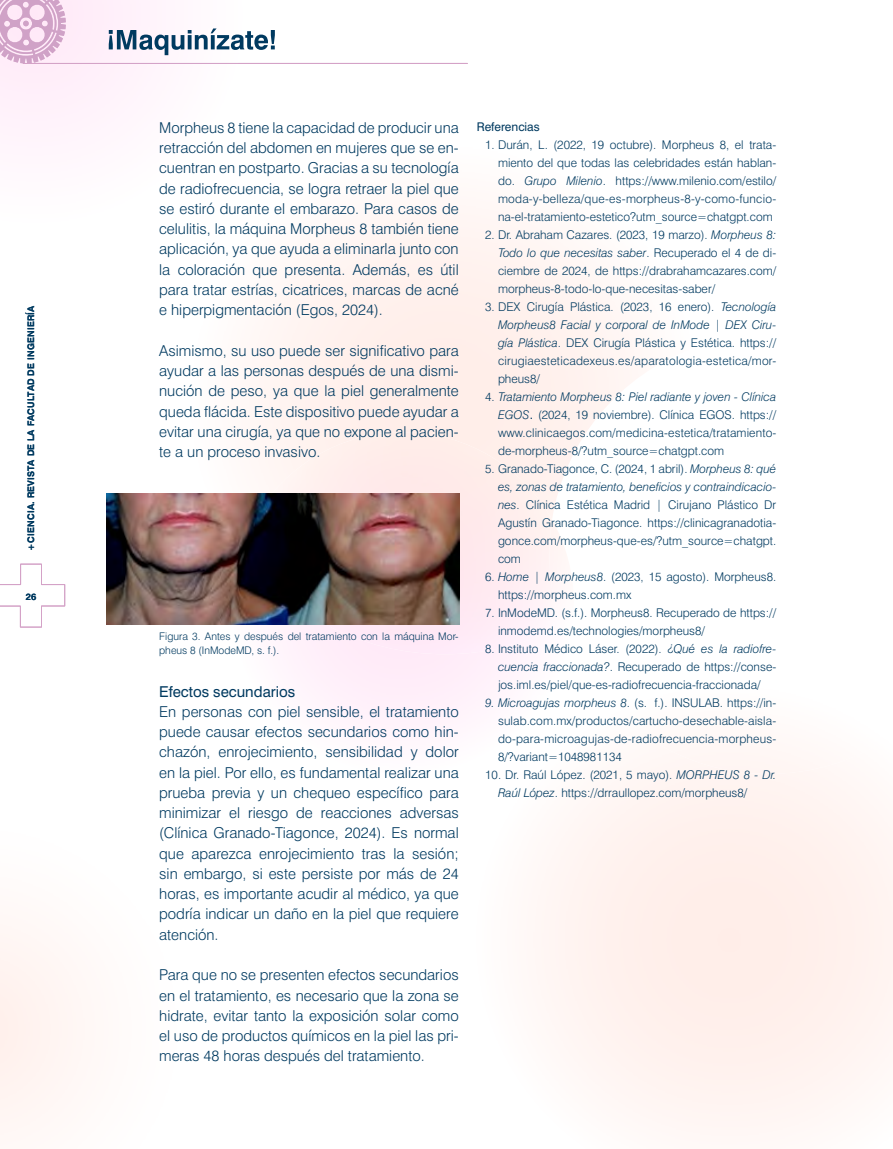
<style>
.page{position:relative;width:893px;height:1149px;background:#fff}
.page>*{position:absolute;margin:0;border:0;box-sizing:border-box;transform-origin:0 0}
.t1{font:300 15px/20.2px "Swiss 721";color:#003a60;text-align:justify}
.t2{font:15px "Swiss 721 Roman";color:#003a60}
.t3{font:300 12px/18px "Swiss 721";color:#003a60;text-align:justify}
.t4{font:12px "Swiss 721 Roman";color:#003a60}
.t5{font:300 10.5px/13.5px "Swiss 721";color:#003a60}
.t6{font:700 9.15px "Swiss 721";color:#003a60}
.t7{font:700 9px "Swiss 721";letter-spacing:.02em;color:#003a60}
.s1{font-style:italic}
.s2{font-family:"Swiss 721 Roman";font-weight:400}
</style>
<div class="page">
<img style="left:232px;top:624px;width:337px;height:149px">
<img style="left:561px;top:626px;width:8px;height:18px">
<img style="left:240px;top:432px;width:321px;height:222px">
<img style="left:549px;top:519px;width:20px;height:107px">
<svg style="left:109px;top:28px;width:166px;height:27px"></svg>
<img style="left:106px;top:493px;width:353px;height:131px">
<svg style="left:0;top:0;width:66px;height:63px;background:#e4c1dc"></svg>
<hr style="left:23px;top:63px;width:444px;height:1px;background:#d4a2c7">
<svg style="left:0;top:563px;width:65px;height:64px"></svg>
<p class="t7" style="left:26px;top:550px;width:246px;rotate:-90deg">+CIENCIA. REVISTA DE LA FACULTAD DE INGENIERÍA</p>
<p class="t6" style="left:26px;top:590px;width:12px">26</p>
<p class="t1" style="left:159px;top:117px;width:301px">Morpheus 8 tiene la capacidad de producir una retracción del abdomen en mujeres que se en&shy;cuentran en postparto. Gracias a su tecnología de radiofrecuencia, se logra retraer la piel que se estiró durante el embarazo. Para casos de celulitis, la máquina Morpheus 8 también tiene aplicación, ya que ayuda a eliminarla junto con la coloración que presenta. Además, es útil para tratar estrías, cicatrices, marcas de acné e hiperpigmentación (Egos, 2024).</p>
<p class="t1" style="left:159px;top:340px;width:301px">Asimismo, su uso puede ser significativo para ayudar a las personas después de una dismi&shy;nución de peso, ya que la piel generalmente queda flácida. Este dispositivo puede ayudar a evitar una cirugía, ya que no expone al pacien&shy;te a un proceso invasivo.</p>
<p class="t5" style="left:159px;top:629px;width:301px">Figura 3. Antes y después del tratamiento con la máquina Mor&shy;pheus 8 (InModeMD, s. f.).</p>
<p class="t2" style="left:159px;top:682px;width:138px">Efectos secundarios</p>
<p class="t1" style="left:159px;top:701px;width:301px">En personas con piel sensible, el tratamiento puede causar efectos secundarios como hin&shy;chazón, enrojecimiento, sensibilidad y dolor en la piel. Por ello, es fundamental realizar una prueba previa y un chequeo específico para minimizar el riesgo de reacciones adversas (Clínica Granado-Tiagonce, 2024). Es normal que aparezca enrojecimiento tras la sesión; sin embargo, si este persiste por más de 24 horas, es importante acudir al médico, ya que podría indicar un daño en la piel que requiere atención.</p>
<p class="t1" style="left:159px;top:964px;width:301px">Para que no se presenten efectos secundarios en el tratamiento, es necesario que la zona se hidrate, evitar tanto la exposición solar como el uso de productos químicos en la piel las pri&shy;meras 48 horas después del tratamiento.</p>
<p class="t4" style="left:477px;top:119px;width:64px">Referencias</p>
<p class="t3" style="left:498px;top:135px;width:280px;text-indent:-13px">1. Durán, L. (2022, 19 octubre). Morpheus 8, el trata&shy;miento del que todas las celebridades están hablan&shy;do. <span class="s1">Grupo Milenio</span>. https://www.milenio.com/estilo/ moda-y-belleza/que-es-morpheus-8-y-como-funcio&shy;na-el-tratamiento-estetico?utm_source=chatgpt.com</p>
<p class="t3" style="left:498px;top:225px;width:280px;text-indent:-13px">2. Dr. Abraham Cazares. (2023, 19 marzo). <span class="s1">Morpheus 8:<br>Todo lo que necesitas saber</span>. Recuperado el 4 de di&shy;ciembre de 2024, de https://drabrahamcazares.com/ morpheus-8-todo-lo-que-necesitas-saber/</p>
<p class="t3" style="left:498px;top:297px;width:280px;text-indent:-13px">3. DEX Cirugía Plástica. (2023, 16 enero). <span class="s1">Tecnología Morpheus8 Facial y corporal de InMode</span> | <span class="s1">DEX Ciru&shy;gía Plástica</span>. DEX Cirugía Plástica y Estética. https:// cirugiaesteticadexeus.es/aparatologia-estetica/mor&shy;pheus8/</p>
<p class="t3" style="left:498px;top:387px;width:280px;text-indent:-13px">4. <span class="s1">Tratamiento Morpheus 8: Piel radiante y joven - Clínica EGOS</span><span class="s2">.</span> (2024, 19 noviembre). Clínica EGOS. https:// www.clinicaegos.com/medicina-estetica/tratamiento&shy;de-morpheus-8/?utm_source=chatgpt.com</p>
<p class="t3" style="left:498px;top:459px;width:280px;text-indent:-13px">5. Granado-Tiagonce, C. (2024, 1 abril). <span class="s1">Morpheus 8: qué es, zonas de tratamiento, beneficios y contraindicacio&shy;nes</span>. Clínica Estética Madrid | Cirujano Plástico Dr Agustín Granado-Tiagonce. https://clinicagranadotia&shy;gonce.com/morpheus-que-es/?utm_source=chatgpt. com</p>
<p class="t3" style="left:498px;top:567px;width:280px;text-indent:-13px">6. <span class="s1">Home | Morpheus8</span>. (2023, 15 agosto). Morpheus8. https://morpheus.com.mx</p>
<p class="t3" style="left:498px;top:603px;width:280px;text-indent:-13px">7. InModeMD. (s.f.). Morpheus8. Recuperado de https:// inmodemd.es/technologies/morpheus8/</p>
<p class="t3" style="left:498px;top:639px;width:280px;text-indent:-13px">8. Instituto Médico Láser. (2022). <span class="s1">¿Qué es la radiofre&shy;cuencia fraccionada?</span>. Recuperado de https://conse&shy;jos.iml.es/piel/que-es-radiofrecuencia-fraccionada/</p>
<p class="t3" style="left:498px;top:693px;width:280px;text-indent:-13px"><span class="s1">9. Microagujas morpheus 8</span>. (s. f.). INSULAB. https://in&shy;sulab.com.mx/productos/cartucho-desechable-aisla&shy;do-para-microagujas-de-radiofrecuencia-morpheus-8/?variant=1048981134</p>
<p class="t3" style="left:498px;top:765px;width:280px;text-indent:-13px">10. Dr. Raúl López. (2021, 5 mayo). <span class="s1">MORPHEUS 8 - Dr.<br>Raúl López</span>. https://drraullopez.com/morpheus8/</p>
</div>
